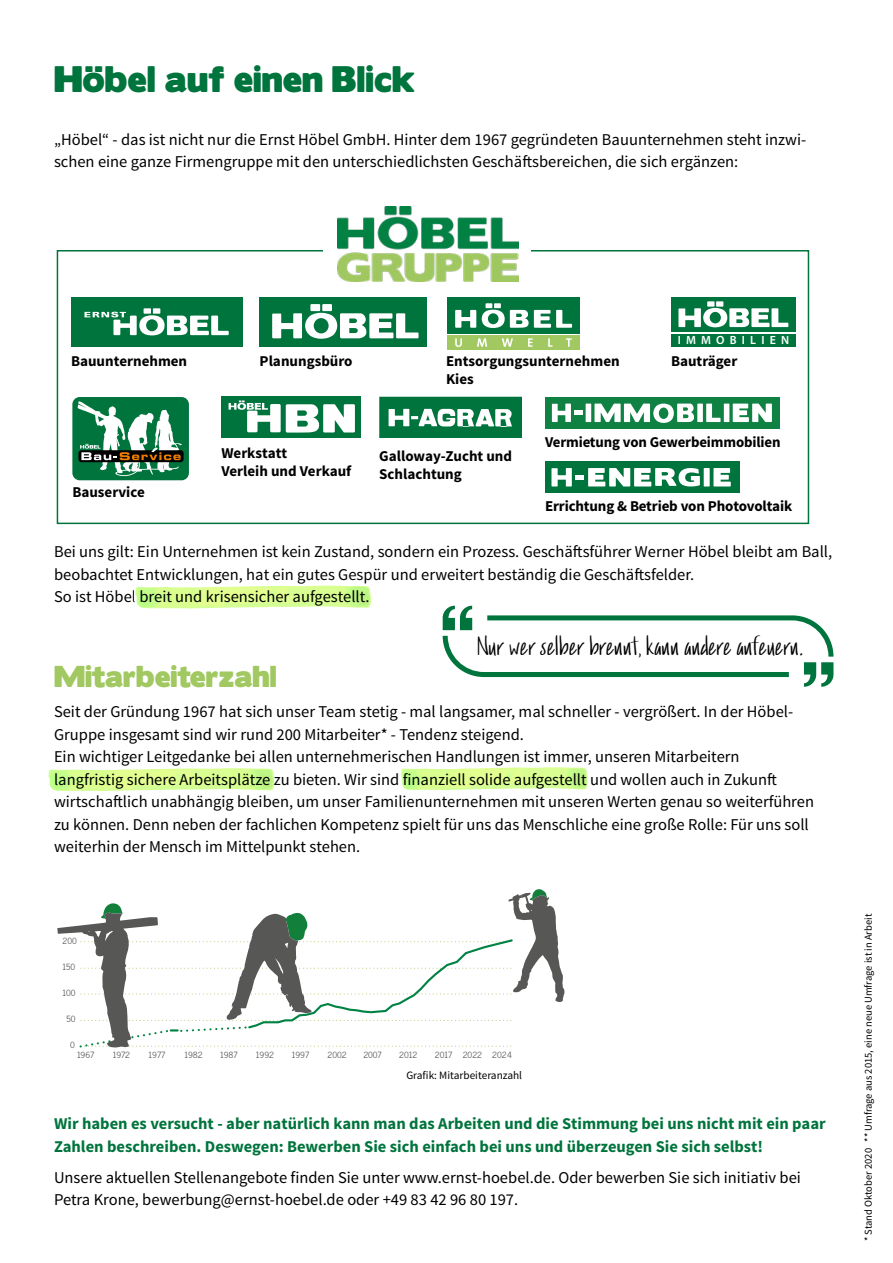
<style>
.page{position:relative;width:893px;height:1263px;background:#fff}
.page>*{position:absolute;margin:0;border:0;box-sizing:border-box;transform-origin:0 0}
.t1{font:33px "Boris Black Bloxx";color:#00743d}
.t2{font:27px "Boris Black Bloxx";color:#a1c861}
.t3{font:19.05px "finesse";letter-spacing:.03em;color:#000}
.t4{font:16.5px/22.5px "Source Sans Pro";color:#000}
.t5{font:700 16.5px/22.5px "Source Sans Pro";color:#00743d}
.t6{font:700 15px/18px "Source Sans Pro";color:#000}
.t7{font:600 12px "Myriad Pro";letter-spacing:.435em;color:#fff}
.t8{font:11.25px "Source Sans Pro";color:#000}
.t9{font:10.5px "Source Sans Pro";color:#000}
.t10{font:8.55px "News Cycle";letter-spacing:-.005em;color:#5a5a59}
</style>
<div class="page">
<svg style="left:57px;top:889px;width:507px;height:159px"></svg>
<svg style="left:135px;top:585px;width:236px;height:24px;background:#dbfe9e"></svg>
<svg style="left:48px;top:768px;width:227px;height:23px;background:#dafe9a"></svg>
<svg style="left:401px;top:767px;width:187px;height:23px;background:#dafe9a"></svg>
<div style="left:57px;top:250px;width:752px;height:274px;border:2px solid #00743d"></div>
<div style="left:323px;top:197px;width:208px;height:98px;background:#fff"></div>
<img style="left:337px;top:206px;width:181px;height:76px">
<div style="left:71px;top:297px;width:171px;height:50px;background:#00743d"></div>
<svg style="left:84px;top:308px;width:145px;height:27px"></svg>
<div style="left:447px;top:297px;width:133px;height:37px;background:#00743d"></div>
<svg style="left:455px;top:310px;width:21px;height:18px"></svg>
<svg style="left:482px;top:303px;width:90px;height:25px"></svg>
<div style="left:447px;top:335px;width:133px;height:15px;background:#a1c861"></div>
<svg style="left:455px;top:338px;width:7px;height:9px"></svg>
<svg style="left:477px;top:338px;width:10px;height:9px"></svg>
<svg style="left:502px;top:338px;width:11px;height:9px"></svg>
<svg style="left:528px;top:338px;width:5px;height:9px"></svg>
<svg style="left:548px;top:338px;width:4px;height:9px"></svg>
<svg style="left:566px;top:338px;width:6px;height:9px"></svg>
<div style="left:72px;top:397px;width:117px;height:83px;background:#00743d;border-radius:7px"></div>
<div style="left:79px;top:450px;width:105px;height:12px;background:#000;border-radius:3px"></div>
<svg style="left:78px;top:401px;width:104px;height:76px"></svg>
<div style="left:260px;top:297px;width:167px;height:50px;background:#00743d"></div>
<svg style="left:272px;top:304px;width:147px;height:35px"></svg>
<div style="left:221px;top:397px;width:140px;height:41px;background:#00743d"></div>
<svg style="left:229px;top:400px;width:126px;height:33px"></svg>
<div style="left:671px;top:297px;width:125px;height:35px;background:#00743d"></div>
<div style="left:671px;top:333px;width:125px;height:14px;background:#00743d"></div>
<svg style="left:678px;top:301px;width:110px;height:26px"></svg>
<div style="left:545px;top:397px;width:234px;height:31px;background:#0e8143"></div>
<svg style="left:552px;top:404px;width:220px;height:19px"></svg>
<div style="left:545px;top:461px;width:195px;height:31px;background:#00743d"></div>
<svg style="left:551px;top:468px;width:180px;height:18px"></svg>
<svg style="left:443px;top:606px;width:390px;height:81px"></svg>
<svg style="left:379px;top:397px;width:143px;height:41px"></svg>
<h1 class="t1" style="left:54px;top:54px;width:362px">Höbel auf einen Blick</h1>
<p class="t4" style="left:54px;top:129px;width:754px">„Höbel“ - das ist nicht nur die Ernst Höbel GmbH. Hinter dem 1967 gegründeten Bauunternehmen steht inzwi&shy;schen eine ganze Firmengruppe mit den unterschiedlichsten Geschäftsbereichen, die sich ergänzen:</p>
<p class="t6" style="left:71px;top:352px;width:118px">Bauunternehmen</p>
<p class="t6" style="left:72px;top:484px;width:74px">Bauservice</p>
<p class="t6" style="left:260px;top:352px;width:94px">Planungsbüro</p>
<p class="t6" style="left:221px;top:444px;width:131px">Werkstatt<br>Verleih und Verkauf</p>
<p class="t6" style="left:446px;top:352px;width:175px">Entsorgungsunternehmen<br>Kies</p>
<p class="t7" style="left:678px;top:332px;width:113px">IMMOBILIEN</p>
<p class="t6" style="left:671px;top:352px;width:68px">Bauträger</p>
<p class="t6" style="left:379px;top:448px;width:134px">Galloway-Zucht und<br>Schlachtung</p>
<p class="t6" style="left:545px;top:433px;width:237px">Vermietung von Gewerbeimmobilien</p>
<p class="t6" style="left:545px;top:498px;width:249px">Errichtung &amp; Betrieb von Photovoltaik</p>
<p class="t4" style="left:54px;top:541px;width:780px">Bei uns gilt: Ein Unternehmen ist kein Zustand, sondern ein Prozess. Geschäftsführer Werner Höbel bleibt am Ball, beobachtet Entwicklungen, hat ein gutes Gespür und erweitert beständig die Geschäftsfelder.<br>So ist Höbel breit und krisensicher aufgestellt.</p>
<h2 class="t2" style="left:54px;top:656px;width:224px">Mitarbeiterzahl</h2>
<p class="t3" style="left:478px;top:637px;width:326px">Nur wer selber brennt, kann andere anfeuern.</p>
<p class="t4" style="left:54px;top:701px;width:761px">Seit der Gründung 1967 hat sich unser Team stetig - mal langsamer, mal schneller - vergrößert. In der Höbel-Gruppe insgesamt sind wir rund 200 Mitarbeiter* - Tendenz steigend.<br>Ein wichtiger Leitgedanke bei allen unternehmerischen Handlungen ist immer, unseren Mitarbeitern<br>langfristig sichere Arbeitsplätze zu bieten. Wir sind finanziell solide aufgestellt und wollen auch in Zukunft wirtschaftlich unabhängig bleiben, um unser Familienunternehmen mit unseren Werten genau so weiterführen zu können. Denn neben der fachlichen Kompetenz spielt für uns das Menschliche eine große Rolle: Für uns soll weiterhin der Mensch im Mittelpunkt stehen.</p>
<p class="t10" style="left:63px;top:933px;width:16px">200</p>
<p class="t10" style="left:63px;top:959px;width:14px">150</p>
<p class="t10" style="left:63px;top:985px;width:15px">100</p>
<p class="t10" style="left:66px;top:1011px;width:11px">50</p>
<p class="t10" style="left:70px;top:1038px;width:6px">0</p>
<p class="t10" style="left:77px;top:1047px;width:19px">1967</p>
<p class="t10" style="left:113px;top:1047px;width:19px">1972</p>
<p class="t10" style="left:149px;top:1047px;width:18px">1977</p>
<p class="t10" style="left:184px;top:1047px;width:20px">1982</p>
<p class="t10" style="left:220px;top:1047px;width:19px">1987</p>
<p class="t10" style="left:256px;top:1047px;width:20px">1992</p>
<p class="t10" style="left:292px;top:1047px;width:19px">1997</p>
<p class="t10" style="left:328px;top:1047px;width:21px">2002</p>
<p class="t10" style="left:363px;top:1047px;width:20px">2007</p>
<p class="t10" style="left:399px;top:1047px;width:20px">2012</p>
<p class="t10" style="left:435px;top:1047px;width:19px">2017</p>
<p class="t10" style="left:463px;top:1047px;width:51px">2022 2024</p>
<p class="t8" style="left:406px;top:1069px;width:117px">Grafik: Mitarbeiteranzahl</p>
<p class="t5" style="left:54px;top:1113px;width:773px">Wir haben es versucht - aber natürlich kann man das Arbeiten und die Stimmung bei uns nicht mit ein paar<br>Zahlen beschreiben. Deswegen: Bewerben Sie sich einfach bei uns und überzeugen Sie sich selbst!</p>
<p class="t4" style="left:54px;top:1166px;width:748px">Unsere aktuellen Stellenangebote finden Sie unter www.ernst-hoebel.de. Oder bewerben Sie sich initiativ bei<br>Petra Krone, bewerbung@ernst-hoebel.de oder +49 83 42 96 80 197.</p>
<p class="t9" style="left:862px;top:1241px;width:329px;rotate:-90deg">* Stand Oktober 2020 ** Umfrage aus 2015, eine neue Umfrage ist in Arbeit</p>
</div>
